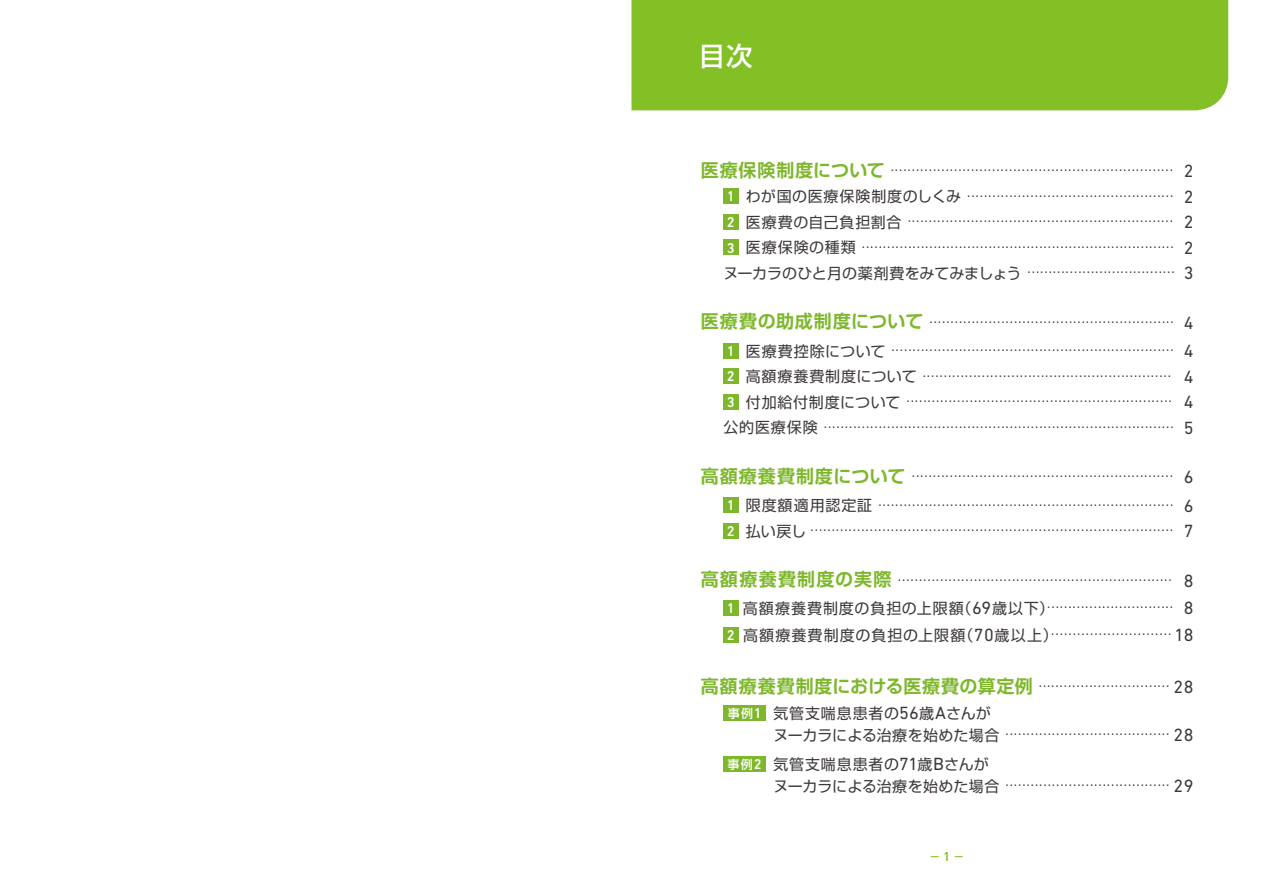
<style>
.page{position:relative;width:1263px;height:893px;background:#fff}
.page>*{position:absolute;margin:0;border:0;box-sizing:border-box;transform-origin:0 0}
.t1{font:500 26.25px "Shin Go Pro";color:#fff}
.t2{font:300 18px "DIN Next LT Pro";color:#3e3a39}
.t3{font:700 18px "Shin Go Pro De";letter-spacing:.045em;color:#7eb72c}
.t4{font:18px "DIN Next LT Pro";letter-spacing:.015em;color:#3e3a39}
.t5{font:15px "Shin Go Pro";letter-spacing:.045em;color:#3e3a39}
.t6{font:15px/28.8px "Shin Go Pro";letter-spacing:-.005em;color:#3e3a39}
.t7{font:15px "Shin Go Pro";letter-spacing:.07em;color:#3e3a39}
.t8{font:15px "Shin Go Pro";color:#3e3a39}
.t9{font:500 14.4px/25.7px "DIN Next LT Pro";color:#fff}
.t10{font:500 12px "Shin Go Pro";color:#fff}
.t11{font:500 10.95px "Shin Go Pro";color:#82c025}
.s1{color:#7eb72c}
.s2{font-family:"DIN Next LT Pro";font-size:18px}
.s3{font-family:"DIN Next LT Pro";font-size:13.2px}
</style>
<div class="page">
<div style="left:631px;top:0;width:597px;height:111px;background:#82c025"></div>
<div style="left:723px;top:188px;width:16px;height:16px;background:#7eb72c"></div>
<div style="left:723px;top:705px;width:42px;height:16px;background:#7eb72c"></div>
<div style="left:723px;top:756px;width:42px;height:16px;background:#7eb72c"></div>
<div style="left:723px;top:214px;width:16px;height:15px;background:#7eb72c"></div>
<div style="left:723px;top:240px;width:16px;height:15px;background:#7eb72c"></div>
<div style="left:723px;top:343px;width:16px;height:15px;background:#7eb72c"></div>
<div style="left:723px;top:368px;width:16px;height:16px;background:#7eb72c"></div>
<div style="left:723px;top:497px;width:16px;height:16px;background:#7eb72c"></div>
<div style="left:723px;top:523px;width:16px;height:16px;background:#7eb72c"></div>
<div style="left:723px;top:600px;width:16px;height:16px;background:#7eb72c"></div>
<div style="left:723px;top:627px;width:16px;height:16px;background:#7eb72c"></div>
<div style="left:723px;top:394px;width:16px;height:16px;background:#7eb72c"></div>
<h1 class="t1" style="left:699px;top:34px;width:55px">目次</h1>
<p class="t3" style="left:701px;top:155px;width:186px">医療保険制度について</p>
<p class="t2" style="left:890px;top:155px;width:284px">...................................................................</p>
<p class="t4" style="left:1184px;top:161px;width:11px">2</p>
<p class="t9" style="left:727px;top:183px;width:9px">1</p>
<p class="t5" style="left:746px;top:184px;width:217px">わが国の医療保険制度のしくみ</p>
<p class="t2" style="left:967px;top:180px;width:208px">.................................................</p>
<p class="t4" style="left:1184px;top:186px;width:11px">2</p>
<p class="t9" style="left:727px;top:209px;width:9px">2<br>3</p>
<p class="t5" style="left:746px;top:210px;width:157px">医療費の自己負担割合</p>
<p class="t2" style="left:907px;top:206px;width:268px">...............................................................</p>
<p class="t4" style="left:1184px;top:212px;width:11px">2</p>
<p class="t5" style="left:746px;top:235px;width:111px">医療保険の種類</p>
<p class="t2" style="left:861px;top:231px;width:314px">..........................................................................</p>
<p class="t4" style="left:1184px;top:237px;width:11px">2</p>
<p class="t6" style="left:723px;top:257px;width:300px">ヌーカラのひと月の薬剤費をみてみましょう</p>
<p class="t2" style="left:1027px;top:257px;width:149px">...................................</p>
<p class="t4" style="left:1184px;top:263px;width:11px">3</p>
<p class="t3" style="left:701px;top:307px;width:224px">医療費の助成制度について</p>
<p class="t2" style="left:929px;top:306px;width:246px">..........................................................</p>
<p class="t4" style="left:1184px;top:312px;width:11px">4</p>
<p class="t9" style="left:727px;top:338px;width:9px">1<br>2</p>
<p class="t5" style="left:746px;top:339px;width:141px">医療費控除について</p>
<p class="t2" style="left:891px;top:335px;width:284px">...................................................................</p>
<p class="t4" style="left:1184px;top:341px;width:11px">4</p>
<p class="t5" style="left:746px;top:364px;width:172px">高額療養費制度について</p>
<p class="t2" style="left:922px;top:360px;width:251px">...........................................................</p>
<p class="t4" style="left:1184px;top:366px;width:11px">4</p>
<p class="t9" style="left:727px;top:389px;width:9px">3</p>
<p class="t5" style="left:746px;top:390px;width:156px">付加給付制度について</p>
<p class="t2" style="left:906px;top:386px;width:268px">...............................................................</p>
<p class="t4" style="left:1184px;top:392px;width:11px">4</p>
<p class="t5" style="left:723px;top:415px;width:96px">公的医療保険</p>
<p class="t2" style="left:823px;top:411px;width:352px">...................................................................................</p>
<p class="t4" style="left:1184px;top:417px;width:11px">5</p>
<p class="t3" style="left:701px;top:461px;width:206px">高額療養費制度について</p>
<p class="t2" style="left:911px;top:461px;width:263px">..............................................................</p>
<p class="t4" style="left:1184px;top:467px;width:11px">6</p>
<p class="t9" style="left:727px;top:493px;width:9px">1<br>2</p>
<p class="t7" style="left:746px;top:493px;width:128px">限度額適用認定証</p>
<p class="t2" style="left:878px;top:489px;width:297px">......................................................................</p>
<p class="t5" style="left:746px;top:519px;width:62px">払い戻し</p>
<p class="t2" style="left:810px;top:515px;width:365px">......................................................................................</p>
<p class="t4" style="left:1184px;top:495px;width:11px">6</p>
<p class="t4" style="left:1184px;top:521px;width:11px">7</p>
<p class="t3" style="left:701px;top:565px;width:192px">高額療養費制度の実際</p>
<p class="t2" style="left:897px;top:564px;width:276px">.................................................................</p>
<p class="t4" style="left:1184px;top:570px;width:11px">8</p>
<p class="t5" style="left:957px;top:596px;width:16px">（</p>
<p class="t5" style="left:992px;top:596px;width:64px">歳以下(</p>
<p class="t5" style="left:723px;top:596px;width:242px"><span class="s1">■</span> 高額療養費制度の負担の上限額</p>
<p class="t4" style="left:1184px;top:597px;width:11px">8</p>
<p class="t4" style="left:972px;top:597px;width:21px">69</p>
<p class="t9" style="left:727px;top:595px;width:9px;line-height:26.8px">1<br>2</p>
<p class="t2" style="left:1047px;top:591px;width:128px">..............................</p>
<p class="t5" style="left:958px;top:623px;width:16px">（</p>
<p class="t5" style="left:994px;top:623px;width:65px">歳以上(</p>
<p class="t7" style="left:723px;top:623px;width:244px"><span class="s1">■</span> 高額療養費制度の負担の上限額</p>
<p class="t4" style="left:1174px;top:624px;width:21px">18</p>
<p class="t4" style="left:974px;top:624px;width:21px">70</p>
<p class="t2" style="left:1051px;top:618px;width:123px">............................</p>
<p class="t3" style="left:701px;top:671px;width:334px">高額療養費制度における医療費の算定例</p>
<p class="t5" style="left:919px;top:701px;width:73px">歳<span class="s2">A</span>さんが</p>
<p class="t5" style="left:774px;top:701px;width:127px">気管支喘息患者の</p>
<p class="t4" style="left:899px;top:702px;width:21px">56</p>
<p class="t10" style="left:728px;top:703px;width:27px">事例</p>
<p class="t9" style="left:754px;top:700px;width:9px">1</p>
<p class="t4" style="left:1173px;top:677px;width:21px">28</p>
<p class="t2" style="left:1039px;top:671px;width:133px">...............................</p>
<p class="t10" style="left:727px;top:755px;width:27px">事例</p>
<p class="t9" style="left:754px;top:752px;width:9px">2</p>
<p class="t6" style="left:917px;top:719px;width:83px;text-indent:-144px">ヌーカラによる治療を始めた場合歳<span class="s2">B</span>さんが</p>
<p class="t4" style="left:1173px;top:725px;width:21px">28</p>
<p class="t2" style="left:1005px;top:719px;width:166px">.......................................</p>
<p class="t5" style="left:774px;top:752px;width:127px">気管支喘息患者の</p>
<p class="t4" style="left:899px;top:753px;width:21px">71</p>
<p class="t8" style="left:774px;top:774px;width:227px">ヌーカラによる治療を始めた場合</p>
<p class="t4" style="left:1173px;top:776px;width:22px">29</p>
<p class="t2" style="left:1005px;top:770px;width:166px">.......................................</p>
<p class="t11" style="left:930px;top:847px;width:36px">－ －<span class="s3">1</span></p>
</div>
